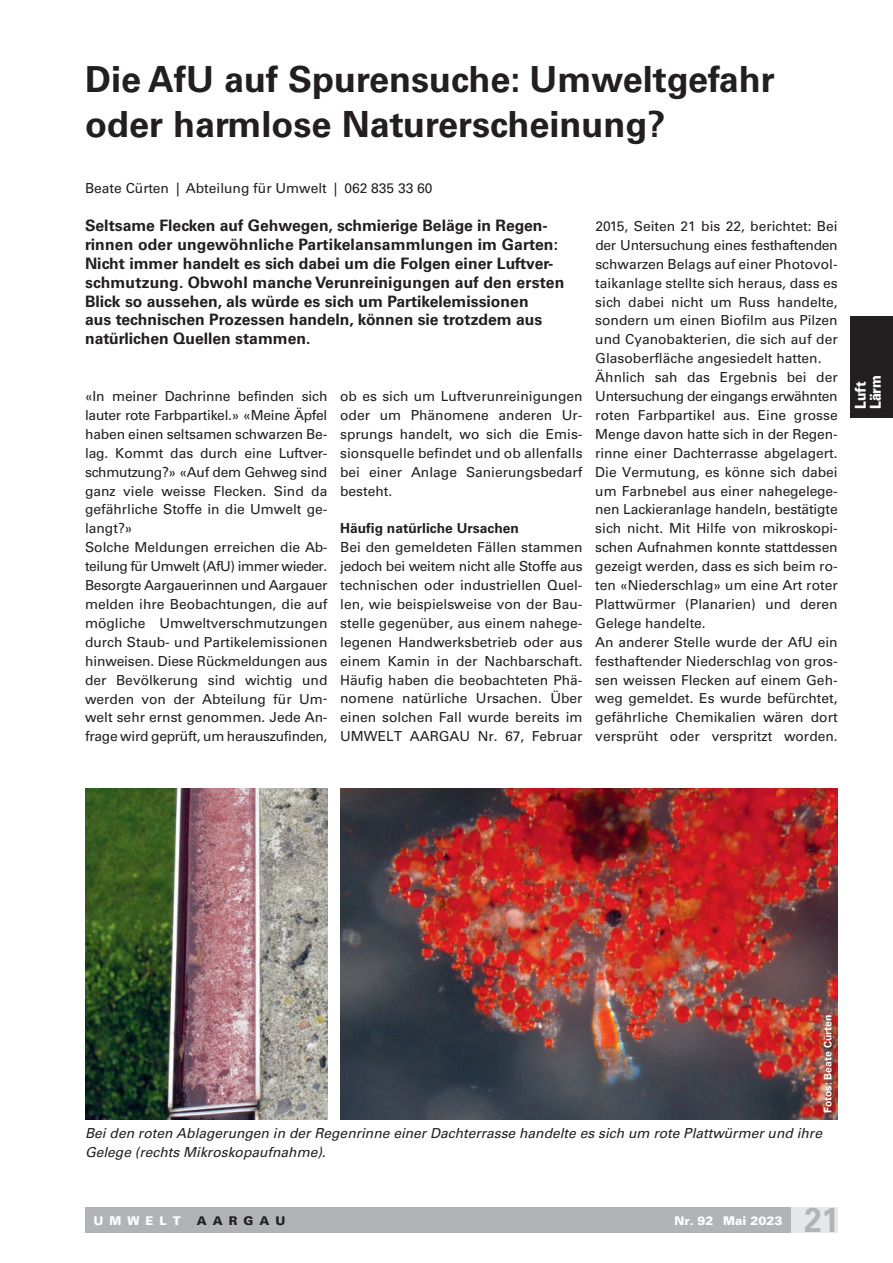
<style>
.page{position:relative;width:893px;height:1263px;background:#fff}
.page>*{position:absolute;margin:0;border:0;box-sizing:border-box;transform-origin:0 0}
.t1{font:700 36px/45px "Univers LT Std";color:#231f20}
.t2{font:700 34.5px "Univers LT Std";color:#b2b3b7;scale:.9 1}
.t3{font:700 15.75px/18.9px "Univers LT Std";color:#231f20}
.t4{font:900 15px/15px "Univers LT Std";color:#fff;scale:.85 1}
.t5{font:13.8px/18.9px "Univers LT Std";color:#231f20}
.t6{font:italic 13.8px/18.9px "Univers LT Std";color:#231f20}
.t7{font:700 13.8px "Univers LT Std";color:#231f20}
.t8{font:900 12px "Univers LT Std";color:#fff}
.t9{font:900 12px "Univers LT Std";letter-spacing:.5em;color:#231f20}
.t10{font:700 10.5px "Univers LT Std";color:#fff}
</style>
<div class="page">
<div style="left:85px;top:1207px;width:706px;height:26px;background:#b2b3b7"></div>
<div style="left:791px;top:1207px;width:47px;height:26px;background:#e6e7e9"></div>
<div style="left:850px;top:316px;width:43px;height:102px;background:#231f20"></div>
<img style="left:85px;top:788px;width:242px;height:331px">
<img style="left:340px;top:788px;width:498px;height:331px">
<div style="left:822px;top:1014px;width:16px;height:105px;background:#231f20;opacity:.75"></div>
<h1 class="t1" style="left:85px;top:57px;width:691px">Die AfU auf Spurensuche: Umweltgefahr oder harmlose Naturerscheinung?</h1>
<p class="t5" style="left:85px;top:179px;width:349px">Beate Cürten | Abteilung für Umwelt | 062 835 33 60</p>
<p class="t3" style="left:85px;top:216px;width:481px">Seltsame Flecken auf Gehwegen, schmierige Beläge in Regen&shy;rinnen oder ungewöhnliche Partikelansammlungen im Garten:<br>Nicht immer handelt es sich dabei um die Folgen einer Luftver&shy;schmutzung. Obwohl manche Verunreinigungen auf den ersten Blick so aussehen, als würde es sich um Partikelemissionen<br>aus technischen Prozessen handeln, können sie trotzdem aus natürlichen Quellen stammen.</p>
<p class="t5" style="left:595px;top:217px;width:244px">2015, Seiten 21 bis 22, berichtet: Bei der Untersuchung eines festhaftenden schwarzen Belags auf einer Photovol&shy;taikanlage stellte sich heraus, dass es sich dabei nicht um Russ handelte, sondern um einen Biofilm aus Pilzen und Cyanobakterien, die sich auf der Glasoberfläche angesiedelt hatten.<br>Ähnlich sah das Ergebnis bei der Untersuchung der eingangs erwähnten roten Farbpartikel aus. Eine grosse Menge davon hatte sich in der Regen&shy;rinne einer Dachterrasse abgelagert.<br>Die Vermutung, es könne sich dabei um Farbnebel aus einer nahegelege&shy;nen Lackieranlage handeln, bestätigte sich nicht. Mit Hilfe von mikroskopi&shy;schen Aufnahmen konnte stattdessen gezeigt werden, dass es sich beim ro&shy;ten «Niederschlag» um eine Art roter Plattwürmer (Planarien) und deren Gelege handelte.<br>An anderer Stelle wurde der AfU ein festhaftender Niederschlag von gros&shy;sen weissen Flecken auf einem Geh&shy;weg gemeldet. Es wurde befürchtet, gefährliche Chemikalien wären dort versprüht oder verspritzt worden.</p>
<p class="t5" style="left:85px;top:387px;width:244px">«In meiner Dachrinne befinden sich lauter rote Farbpartikel.» «Meine Äpfel haben einen seltsamen schwarzen Be&shy;lag. Kommt das durch eine Luftver&shy;schmutzung?» «Auf dem Gehweg sind ganz viele weisse Flecken. Sind da gefährliche Stoffe in die Umwelt ge&shy;langt?»<br>Solche Meldungen erreichen die Ab&shy;teilung für Umwelt (AfU) immer wieder.<br>Besorgte Aargauerinnen und Aargauer melden ihre Beobachtungen, die auf mögliche Umweltverschmutzungen durch Staub- und Partikelemissionen hinweisen. Diese Rückmeldungen aus der Bevölkerung sind wichtig und werden von der Abteilung für Um&shy;welt sehr ernst genommen. Jede An&shy;frage wird geprüft, um herauszufinden,</p>
<p class="t5" style="left:340px;top:387px;width:244px;text-align:justify">ob es sich um Luftverunreinigungen oder um Phänomene anderen Ur&shy;sprungs handelt, wo sich die Emis&shy;sionsquelle befindet und ob allenfalls bei einer Anlage Sanierungsbedarf besteht.</p>
<p class="t7" style="left:340px;top:520px;width:180px">Häufig natürliche Ursachen</p>
<p class="t5" style="left:340px;top:538px;width:244px;text-align:justify">Bei den gemeldeten Fällen stammen jedoch bei weitem nicht alle Stoffe aus technischen oder industriellen Quel&shy;len, wie beispielsweise von der Bau&shy;stelle gegenüber, aus einem nahege&shy;legenen Handwerksbetrieb oder aus einem Kamin in der Nachbarschaft.<br>Häufig haben die beobachteten Phä&shy;nomene natürliche Ursachen. Über einen solchen Fall wurde bereits im UMWELT AARGAU Nr. 67, Februar</p>
<p class="t4" style="left:853px;top:409px;width:41px;rotate:-90deg">Luft<br>Lärm</p>
<p class="t10" style="left:821px;top:1113px;width:99px;rotate:-90deg">Fotos: Beate Cürten</p>
<p class="t6" style="left:85px;top:1124px;width:738px">Bei den roten Ablagerungen in der Regenrinne einer Dachterrasse handelte es sich um rote Plattwürmer und ihre<br>Gelege (rechts Mikroskopaufnahme).</p>
<p class="t8" style="left:94px;top:1213px;width:89px">UMWELT</p>
<p class="t9" style="left:197px;top:1213px;width:90px">AARGAU</p>
<p class="t8" style="left:674px;top:1213px;width:110px">Nr. 92 Mai 2023</p>
<h2 class="t2" style="left:804px;top:1200px;width:40px">21</h2>
</div>
